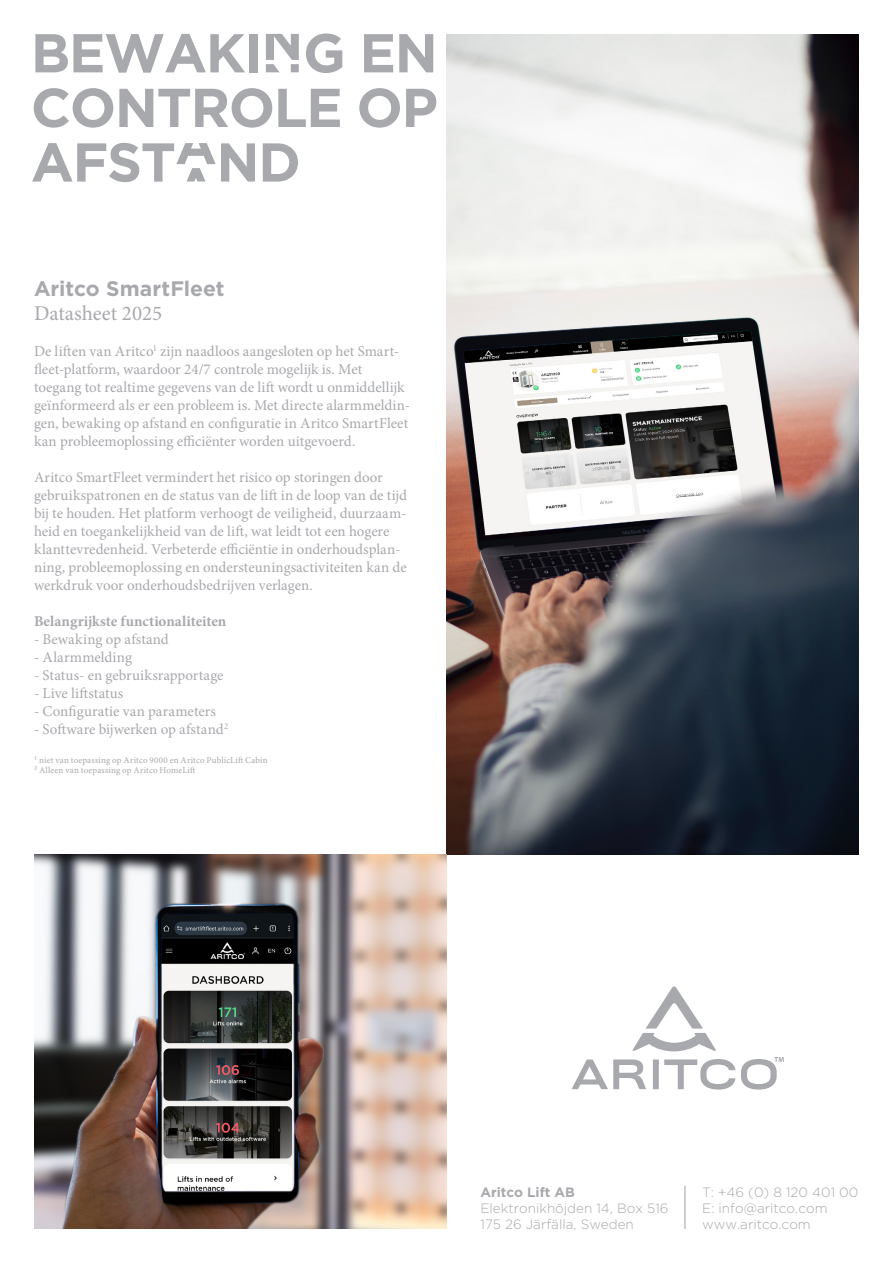
<style>
.page{position:relative;width:893px;height:1263px;background:#fff}
.page>*{position:absolute;margin:0;border:0;box-sizing:border-box;transform-origin:0 0}
.Rubbe{font:700 54.6px/54.6px "Aritco Letter Lift";letter-spacing:-.025em;color:#a8a9ad;text-align:justify}
.Minion_10_grå{font:700 21px "Gotham";color:#a8a9ad}
.t1{font:21px "Minion Pro";color:#a8a9ad}
.Minion_Pro_Reg_10pt{font:15px/18px "Minion Pro";letter-spacing:-.005em;color:#a8a9ad}
.Minion_Pro_Reg_10pt-2{font:700 15px "Minion Pro";color:#a8a9ad}
.Minion_Pro_Reg_10pt-3{font:15px "Minion Pro";letter-spacing:.015em;color:#a8a9ad}
.Adress{font:300 13.5px "Gotham";color:#a8a9ad}
.Adress-2{font:700 13.5px "Gotham";color:#a8a9ad}
.Minion_Pro_Reg_10pt-4{font:9px "Minion Pro";letter-spacing:.02em;color:#a8a9ad}
</style>
<div class="page">
<img style="left:446px;top:34px;width:413px;height:821px">
<img style="left:34px;top:855px;width:412px;height:374px">
<svg style="left:632px;top:986px;width:84px;height:65px"></svg>
<svg style="left:572px;top:1057px;width:212px;height:32px"></svg>
<hr style="left:684px;top:1186px;width:1px;height:43px;background:#a8a9ad">
<p class="Rubbe" style="left:31px;top:25px;width:409px">BEWAKING EN CONTROLE OP AFSTAND</p>
<p class="Minion_10_grå" style="left:34px;top:274px;width:192px">Aritco SmartFleet</p>
<p class="t1" style="left:34px;top:299px;width:130px">Datasheet 2025</p>
<p class="Minion_Pro_Reg_10pt" style="left:34px;top:342px;width:378px">De liften van Aritco<sup>1</sup> zijn naadloos aangesloten op het Smart&shy;fleet-platform, waardoor 24/7 controle mogelijk is. Met toegang tot realtime gegevens van de lift wordt u onmiddellijk geïnformeerd als er een probleem is. Met directe alarmmeldin&shy;gen, bewaking op afstand en configuratie in Aritco SmartFleet kan probleemoplossing efficiënter worden uitgevoerd.</p>
<p class="Minion_Pro_Reg_10pt" style="left:34px;top:468px;width:375px">Aritco SmartFleet vermindert het risico op storingen door gebruikspatronen en de status van de lift in de loop van de tijd bij te houden. Het platform verhoogt de veiligheid, duurzaam&shy;heid en toegankelijkheid van de lift, wat leidt tot een hogere klanttevredenheid. Verbeterde efficiëntie in onderhoudsplan&shy;ning, probleemoplossing en ondersteuningsactiviteiten kan de werkdruk voor onderhoudsbedrijven verlagen.</p>
<p class="Minion_Pro_Reg_10pt-2" style="left:34px;top:610px;width:194px">Belangrijkste functionaliteiten</p>
<p class="Minion_Pro_Reg_10pt" style="left:34px;top:630px;width:136px">- Bewaking op afstand</p>
<p class="Minion_Pro_Reg_10pt-3" style="left:34px;top:647px;width:100px">- Alarmmelding</p>
<p class="Minion_Pro_Reg_10pt" style="left:34px;top:666px;width:191px">- Status- en gebruiksrapportage</p>
<p class="Minion_Pro_Reg_10pt" style="left:34px;top:684px;width:91px">- Live liftstatus</p>
<p class="Minion_Pro_Reg_10pt" style="left:34px;top:702px;width:183px">- Configuratie van parameters</p>
<p class="Minion_Pro_Reg_10pt" style="left:34px;top:720px;width:196px">- Software bijwerken op afstand<sup>2</sup></p>
<p class="Minion_Pro_Reg_10pt-4" style="left:34px;top:754px;width:235px">1 niet van toepassing op Aritco 9000 en Aritco PublicLift Cabin</p>
<p class="Minion_Pro_Reg_10pt-4" style="left:34px;top:764px;width:163px">2 Alleen van toepassing op Aritco HomeLift</p>
<p class="Adress-2" style="left:480px;top:1183px;width:96px">Aritco Lift AB</p>
<p class="Adress" style="left:480px;top:1199px;width:190px">Elektronikhöjden 14, Box 516</p>
<p class="Adress" style="left:480px;top:1216px;width:155px">175 26 Järfälla, Sweden</p>
<p class="Adress" style="left:702px;top:1183px;width:158px">T: +46 (0) 8 120 401 00</p>
<p class="Adress" style="left:702px;top:1199px;width:127px">E: info@aritco.com</p>
<p class="Adress" style="left:702px;top:1216px;width:110px">www.aritco.com</p>
</div>
